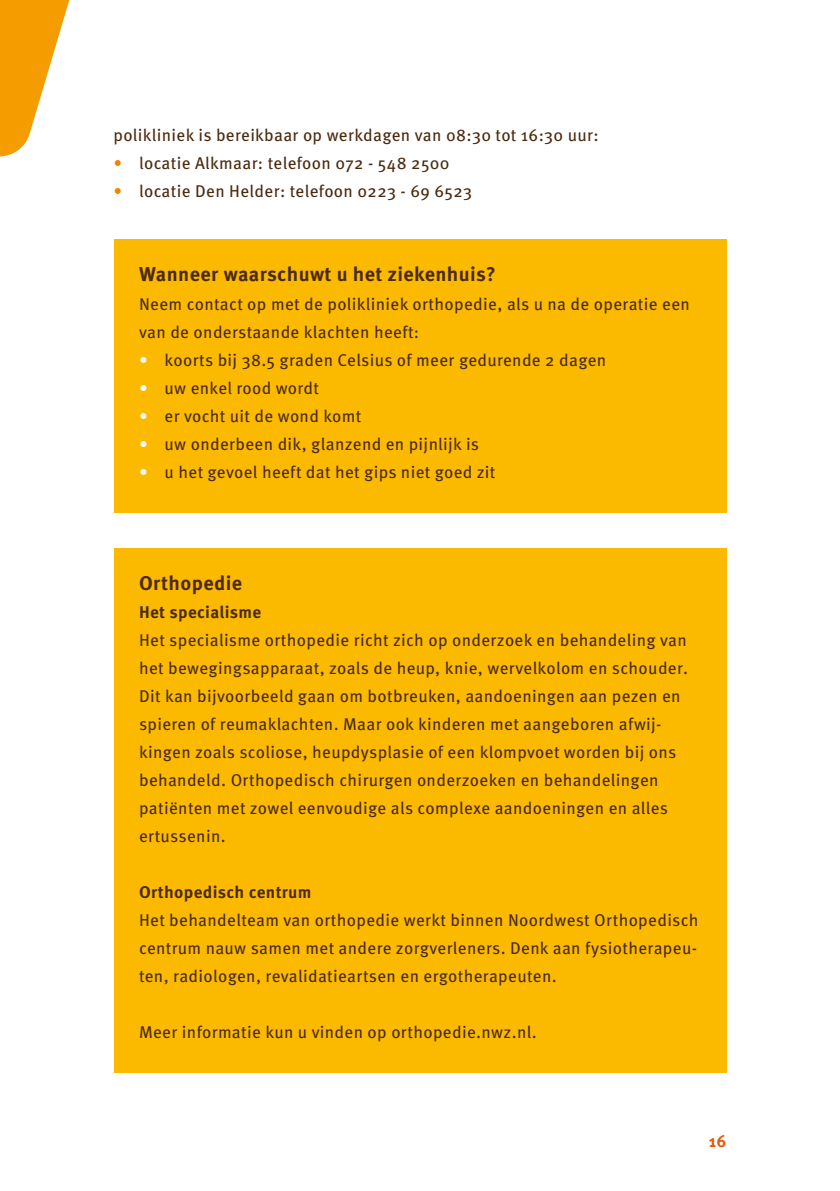
<style>
.page{position:relative;width:840px;height:1191px;background:#fff}
.page>*{position:absolute;margin:0;border:0;box-sizing:border-box;transform-origin:0 0}
.t1{font:700 20px "Meta Pro";letter-spacing:.02em;color:#4b2a0e}
.t2{font:17px/28px "Meta Pro";letter-spacing:.02em;color:#4b2a0e}
.t3{font:700 17px "Meta Pro";letter-spacing:.02em;color:#4b2a0e}
.t4{font:700 17px "Meta Pro";color:#ea560d}
.s1{color:#f08300}
.s2{color:#fff}
</style>
<div class="page">
<svg style="left:0;top:0;width:70px;height:156px"></svg>
<div style="left:113px;top:548px;width:613px;height:524px;background:#fbba00"></div>
<div style="left:113px;top:239px;width:613px;height:273px;background:#fbba00"></div>
<p class="t2" style="left:113px;top:120px;width:486px">polikliniek is bereikbaar op werkdagen van 08:30 tot 16:30 uur:</p>
<p class="t2" style="left:113px;top:148px;width:337px"><span class="s1">•</span> locatie Alkmaar: telefoon 072 - 548 2500</p>
<p class="t2" style="left:113px;top:176px;width:360px"><span class="s1">•</span> locatie Den Helder: telefoon 0223 - 69 6523</p>
<p class="t1" style="left:139px;top:259px;width:358px">Wanneer waarschuwt u het ziekenhuis?</p>
<p class="t2" style="left:139px;top:288px;width:552px">Neem contact op met de polikliniek orthopedie, als u na de operatie een van de onderstaande klachten heeft:</p>
<p class="t2" style="left:139px;top:344px;width:468px"><span class="s2">•</span> koorts bij 38.5 graden Celsius of meer gedurende 2 dagen</p>
<p class="t2" style="left:139px;top:372px;width:181px"><span class="s2">•</span> uw enkel rood wordt</p>
<p class="t2" style="left:139px;top:400px;width:224px"><span class="s2">•</span> er vocht uit de wond komt</p>
<p class="t2" style="left:139px;top:428px;width:341px"><span class="s2">•</span> uw onderbeen dik, glanzend en pijnlijk is</p>
<p class="t2" style="left:139px;top:456px;width:357px"><span class="s2">•</span> u het gevoel heeft dat het gips niet goed zit</p>
<p class="t1" style="left:139px;top:567px;width:104px">Orthopedie</p>
<p class="t3" style="left:139px;top:598px;width:123px">Het specialisme</p>
<p class="t2" style="left:139px;top:624px;width:550px">Het specialisme orthopedie richt zich op onderzoek en behandeling van het bewegingsapparaat, zoals de heup, knie, wervelkolom en schouder.<br>Dit kan bijvoorbeeld gaan om botbreuken, aandoeningen aan pezen en spieren of reumaklachten. Maar ook kinderen met aangeboren afwij&shy;kingen zoals scoliose, heupdysplasie of een klompvoet worden bij ons behandeld. Orthopedisch chirurgen onderzoeken en behandelingen patiënten met zowel eenvoudige als complexe aandoeningen en alles ertussenin.</p>
<p class="t3" style="left:139px;top:878px;width:174px">Orthopedisch centrum</p>
<p class="t2" style="left:139px;top:904px;width:560px;text-align:justify">Het behandelteam van orthopedie werkt binnen Noordwest Orthopedisch centrum nauw samen met andere zorgverleners. Denk aan fysiotherapeu&shy;ten, radiologen, revalidatieartsen en ergotherapeuten.</p>
<p class="t2" style="left:139px;top:1016px;width:399px">Meer informatie kun u vinden op orthopedie.nwz.nl.</p>
<p class="t4" style="left:708px;top:1127px;width:19px">16</p>
</div>
